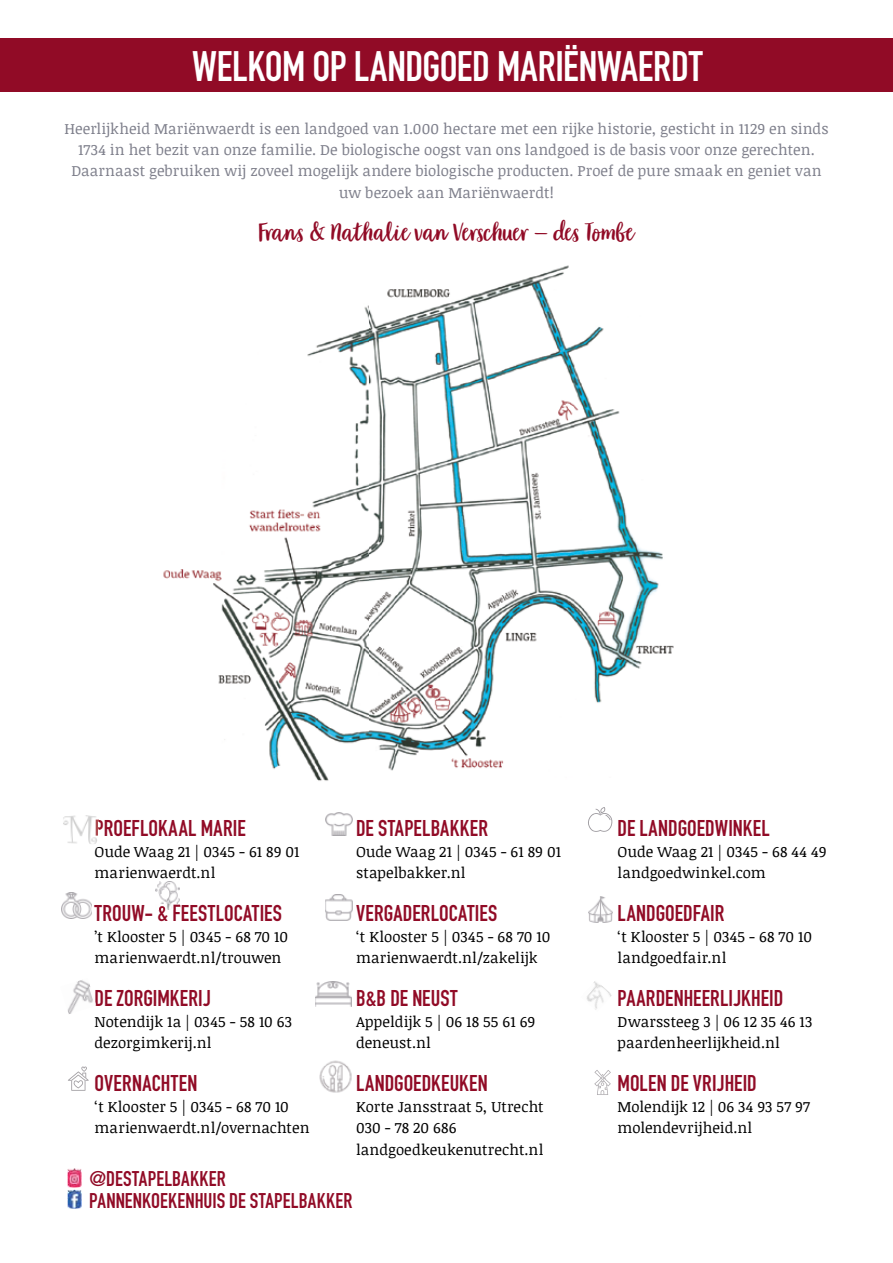
<style>
.page{position:relative;width:893px;height:1263px;background:#fff}
.page>*{position:absolute;margin:0;border:0;box-sizing:border-box;transform-origin:0 0}
.t1{font:700 42px "DIN Condensed";letter-spacing:-.005em;color:#fff}
.t2{font:27px "Garden Grown US B";letter-spacing:.025em;color:#910b26}
.t3{font:700 22.5px "DIN Condensed";letter-spacing:.01em;color:#910b26}
.t4{font:700 21px/21.3px "DIN Condensed";letter-spacing:.01em;color:#910b26}
.t5{font:15px/21.3px "Noticia Text";letter-spacing:.005em;color:#000}
.t6{font:15px/21.3px "Noticia Text";letter-spacing:.005em;color:#7e7f8b;text-align:center}
</style>
<div class="page">
<img style="left:325px;top:894px;width:27px;height:27px">
<img style="left:62px;top:893px;width:30px;height:26px">
<img style="left:315px;top:982px;width:36px;height:24px">
<img style="left:326px;top:812px;width:27px;height:24px">
<img style="left:67px;top:980px;width:29px;height:34px">
<svg style="left:68px;top:1066px;width:21px;height:25px"></svg>
<div style="left:0;top:38px;width:893px;height:53px;background:#910b26"></div>
<img style="left:155px;top:881px;width:24px;height:23px">
<img style="left:159px;top:904px;width:20px;height:5px">
<img style="left:587px;top:981px;width:25px;height:29px">
<svg style="left:588px;top:807px;width:25px;height:25px"></svg>
<img style="left:588px;top:897px;width:24px;height:25px">
<svg style="left:594px;top:1070px;width:17px;height:25px"></svg>
<img style="left:163px;top:265px;width:511px;height:516px">
<img style="left:163px;top:265px;width:181px;height:28px">
<img style="left:319px;top:1060px;width:33px;height:33px">
<img style="left:63px;top:815px;width:34px;height:29px">
<img style="left:96px;top:819px;width:3px;height:17px">
<img style="left:68px;top:1190px;width:13px;height:2px">
<img style="left:68px;top:1192px;width:13px;height:16px">
<img style="left:68px;top:1168px;width:13px;height:19px">
<img style="left:68px;top:1171px;width:13px;height:15px">
<h1 class="t1" style="left:192px;top:38px;width:512px">WELKOM OP LANDGOED MARIËNWAERDT</h1>
<p class="t6" style="left:64px;top:118px;width:766px">Heerlijkheid Mariënwaerdt is een landgoed van 1.000 hectare met een rijke historie, gesticht in 1129 en sinds 1734 in het bezit van onze familie. De biologische oogst van ons landgoed is de basis voor onze gerechten.<br>Daarnaast gebruiken wij zoveel mogelijk andere biologische producten. Proef de pure smaak en geniet van uw bezoek aan Mariënwaerdt!</p>
<h2 class="t2" style="left:259px;top:217px;width:376px">Frans &amp; Nathalie van Verschuer – des Tombe</h2>
<h3 class="t3" style="left:95px;top:812px;width:153px">PROEFLOKAAL MARIE</h3>
<p class="t5" style="left:95px;top:840px;width:206px">Oude Waag 21 | 0345 - 61 89 01 marienwaerdt.nl</p>
<h3 class="t3" style="left:95px;top:898px;width:189px">TROUW- &amp; FEESTLOCATIES</h3>
<p class="t5" style="left:95px;top:925px;width:195px">’t Klooster 5 | 0345 - 68 70 10 marienwaerdt.nl/trouwen</p>
<h3 class="t3" style="left:95px;top:983px;width:118px">DE ZORGIMKERIJ</h3>
<p class="t5" style="left:95px;top:1010px;width:199px">Notendijk 1a | 0345 - 58 10 63 dezorgimkerij.nl</p>
<h3 class="t3" style="left:95px;top:1068px;width:104px">OVERNACHTEN</h3>
<p class="t5" style="left:95px;top:1095px;width:216px">‘t Klooster 5 | 0345 - 68 70 10 marienwaerdt.nl/overnachten</p>
<h3 class="t3" style="left:356px;top:812px;width:133px">DE STAPELBAKKER</h3>
<p class="t5" style="left:356px;top:840px;width:206px">Oude Waag 21 | 0345 - 61 89 01 stapelbakker.nl</p>
<h3 class="t3" style="left:356px;top:898px;width:143px">VERGADERLOCATIES</h3>
<p class="t5" style="left:356px;top:925px;width:196px">‘t Klooster 5 | 0345 - 68 70 10 marienwaerdt.nl/zakelijk</p>
<h3 class="t3" style="left:356px;top:983px;width:103px">B&amp;B DE NEUST</h3>
<p class="t5" style="left:356px;top:1010px;width:180px">Appeldijk 5 | 06 18 55 61 69 deneust.nl</p>
<h3 class="t3" style="left:356px;top:1068px;width:133px">LANDGOEDKEUKEN</h3>
<p class="t5" style="left:356px;top:1095px;width:189px">Korte Jansstraat 5, Utrecht<br>030 - 78 20 686 landgoedkeukenutrecht.nl</p>
<h3 class="t4" style="left:89px;top:1168px;width:264px">@DESTAPELBAKKER<br>PANNENKOEKENHUIS DE STAPELBAKKER</h3>
<h3 class="t3" style="left:618px;top:812px;width:154px">DE LANDGOEDWINKEL</h3>
<p class="t5" style="left:618px;top:840px;width:210px">Oude Waag 21 | 0345 - 68 44 49 landgoedwinkel.com</p>
<h3 class="t3" style="left:618px;top:898px;width:108px">LANDGOEDFAIR</h3>
<p class="t5" style="left:618px;top:925px;width:196px">‘t Klooster 5 | 0345 - 68 70 10 landgoedfair.nl</p>
<h3 class="t3" style="left:618px;top:983px;width:167px">PAARDENHEERLIJKHEID</h3>
<p class="t5" style="left:618px;top:1010px;width:196px">Dwarssteeg 3 | 06 12 35 46 13 paardenheerlijkheid.nl</p>
<h3 class="t3" style="left:618px;top:1068px;width:141px">MOLEN DE VRIJHEID</h3>
<p class="t5" style="left:618px;top:1095px;width:194px">Molendijk 12 | 06 34 93 57 97 molendevrijheid.nl</p>
</div>
